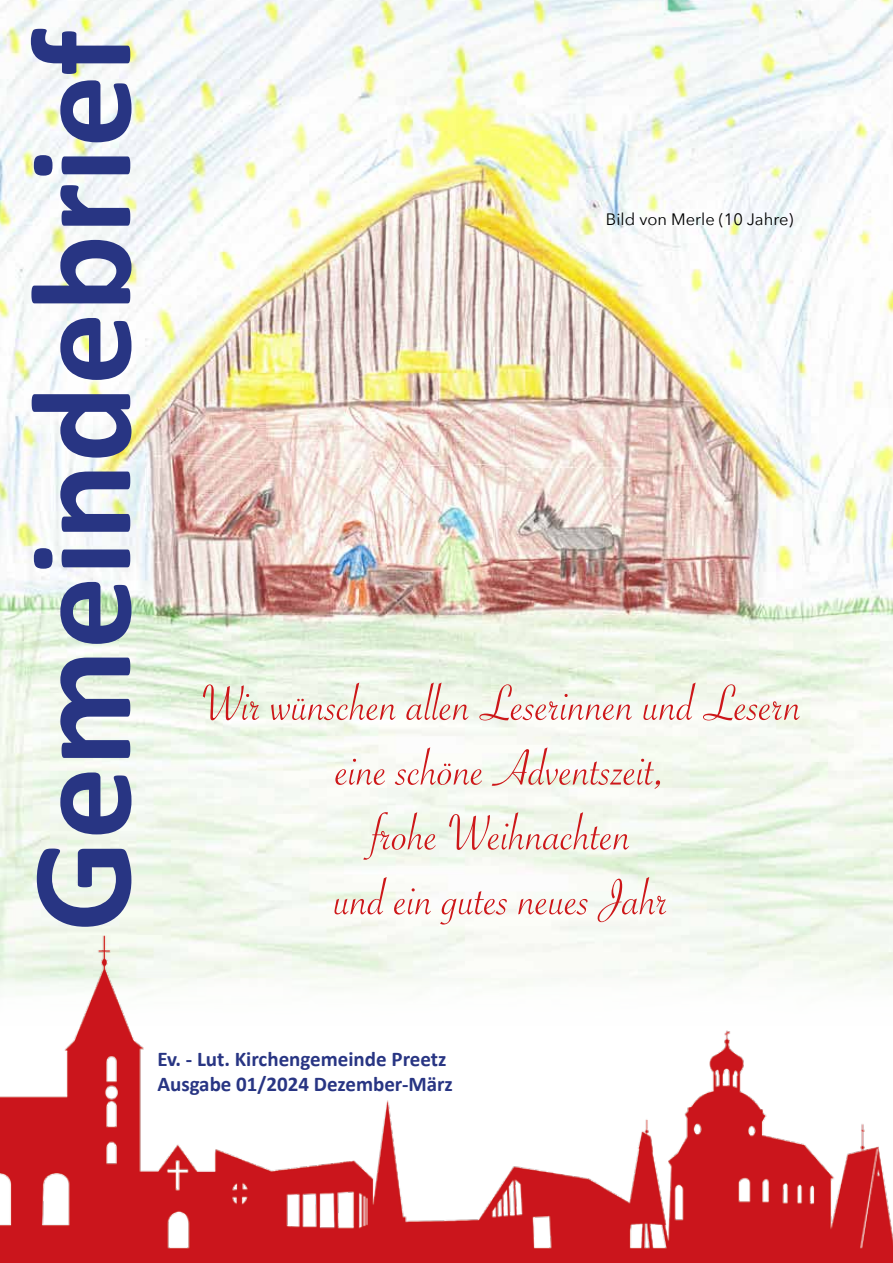
<style>
.page{position:relative;width:893px;height:1263px;background:#fff}
.page>*{position:absolute;margin:0;border:0;box-sizing:border-box;transform-origin:0 0}
.t1{font:700 144.75px "Calibri";color:#283583}
.t2{font:54px/64.8px "Savoye Let Plain";color:#cd1719;text-align:center}
.t3{font:700 21px/25.2px "Calibri";color:#283583}
.t4{font:16.5px "Avenir Next";color:#000}
</style>
<div class="page">
<img style="left:0;top:0;width:893px;height:935px">
<img style="left:0;top:935px;width:893px;height:328px">
<h1 class="t1" style="left:-21px;top:932px;width:905px;rotate:-90deg">Gemeindebrief</h1>
<p class="t4" style="left:606px;top:205px;width:189px">Bild von Merle (10 Jahre)</p>
<p class="t2" style="left:201px;top:671px;width:602px">Wir wünschen allen Leserinnen und Lesern eine schöne Adventszeit,<br>frohe Weihnachten<br>und ein gutes neues Jahr</p>
<p class="t3" style="left:157px;top:1046px;width:297px">Ev. - Lut. Kirchengemeinde Preetz<br>Ausgabe 01/2024 Dezember-März</p>
</div>
